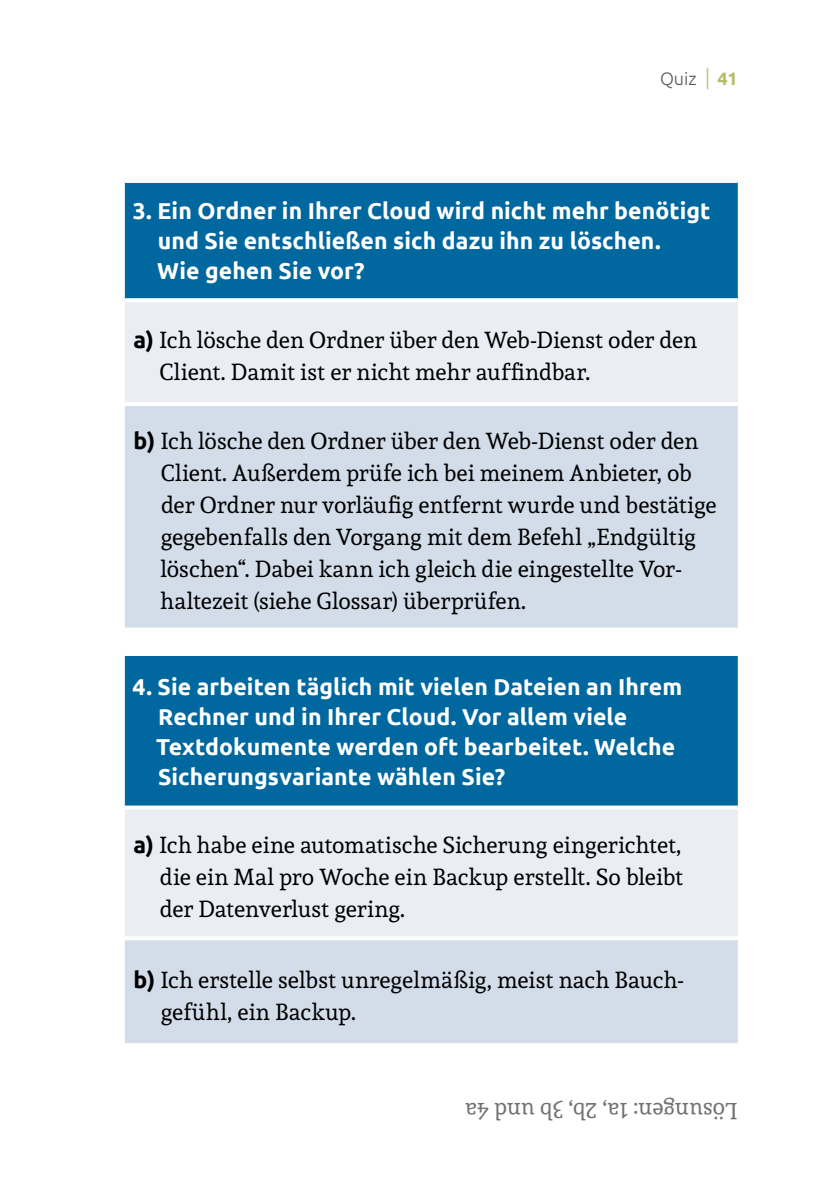
<style>
.page{position:relative;width:840px;height:1191px;background:#fff}
.page>*{position:absolute;margin:0;border:0;box-sizing:border-box;transform-origin:0 0}
.t1{font:23px/32px "Andada";color:#000}
.t2{font:700 23px/30px "Ubuntu";letter-spacing:.005em;color:#fff}
.t3{font:23px "Andada";color:#707172}
.t4{font:300 18px "Ubuntu";color:#58585a}
.s1{font-size:22px;color:#bfc57b}
.s2{font-weight:700;color:#b6bd67}
.s3{font-family:"Ubuntu";font-weight:700}
</style>
<div class="page">
<div style="left:125px;top:183px;width:612px;height:115px;background:#00689f"></div>
<div style="left:125px;top:302px;width:612px;height:100px;background:#eaeef4"></div>
<svg style="left:125px;top:406px;width:612px;height:637px;background:#a3c3d9"></svg>
<div style="left:125px;top:629px;width:612px;height:26px;background:#fff"></div>
<svg style="left:125px;top:182px;width:612px;height:1px"></svg>
<svg style="left:125px;top:298px;width:612px;height:1px"></svg>
<svg style="left:125px;top:627px;width:612px;height:2px"></svg>
<svg style="left:125px;top:805px;width:612px;height:4px"></svg>
<hr style="left:125px;top:936px;width:612px;height:4px;background:#fff">
<p class="t4" style="left:659px;top:68px;width:79px">Quiz <span class="s1">|</span> <span class="s2">41</span></p>
<p class="t2" style="left:157px;top:196px;width:554px;text-indent:-24px">3. Ein Ordner in Ihrer Cloud wird nicht mehr benötigt und Sie entschließen sich dazu ihn zu löschen.<br>Wie gehen Sie vor?</p>
<p class="t1" style="left:159px;top:323px;width:539px;text-indent:-26px"><span class="s3">a)</span> Ich lösche den Ordner über den Web-Dienst oder den<br>Client. Damit ist er nicht mehr auffindbar.</p>
<p class="t1" style="left:160px;top:424px;width:557px;text-indent:-27px"><span class="s3">b)</span> Ich lösche den Ordner über den Web-Dienst oder den Client. Außerdem prüfe ich bei meinem Anbieter, ob der Ordner nur vorläufig entfernt wurde und bestätige gegebenfalls den Vorgang mit dem Befehl „Endgültig löschen“. Dabei kann ich gleich die eingestellte Vor&shy;haltezeit (siehe Glossar) überprüfen.</p>
<p class="t2" style="left:156px;top:672px;width:527px;text-indent:-24px">4. Sie arbeiten täglich mit vielen Dateien an Ihrem Rechner und in Ihrer Cloud. Vor allem viele Textdokumente werden oft bearbeitet. Welche Sicherungsvariante wählen Sie?</p>
<p class="t1" style="left:160px;top:828px;width:524px;text-align:justify;text-indent:-26px"><span class="s3">a)</span> Ich habe eine automatische Sicherung eingerichtet, die ein Mal pro Woche ein Backup erstellt. So bleibt der Datenverlust gering.</p>
<p class="t1" style="left:161px;top:963px;width:523px;text-indent:-27px"><span class="s3">b)</span> Ich erstelle selbst unregelmäßig, meist nach Bauch&shy;gefühl, ein Backup.</p>
<p class="t3" style="left:737px;top:1125px;width:274px;rotate:-180deg">Lösungen: 1a, 2b, 3b und 4a</p>
</div>
